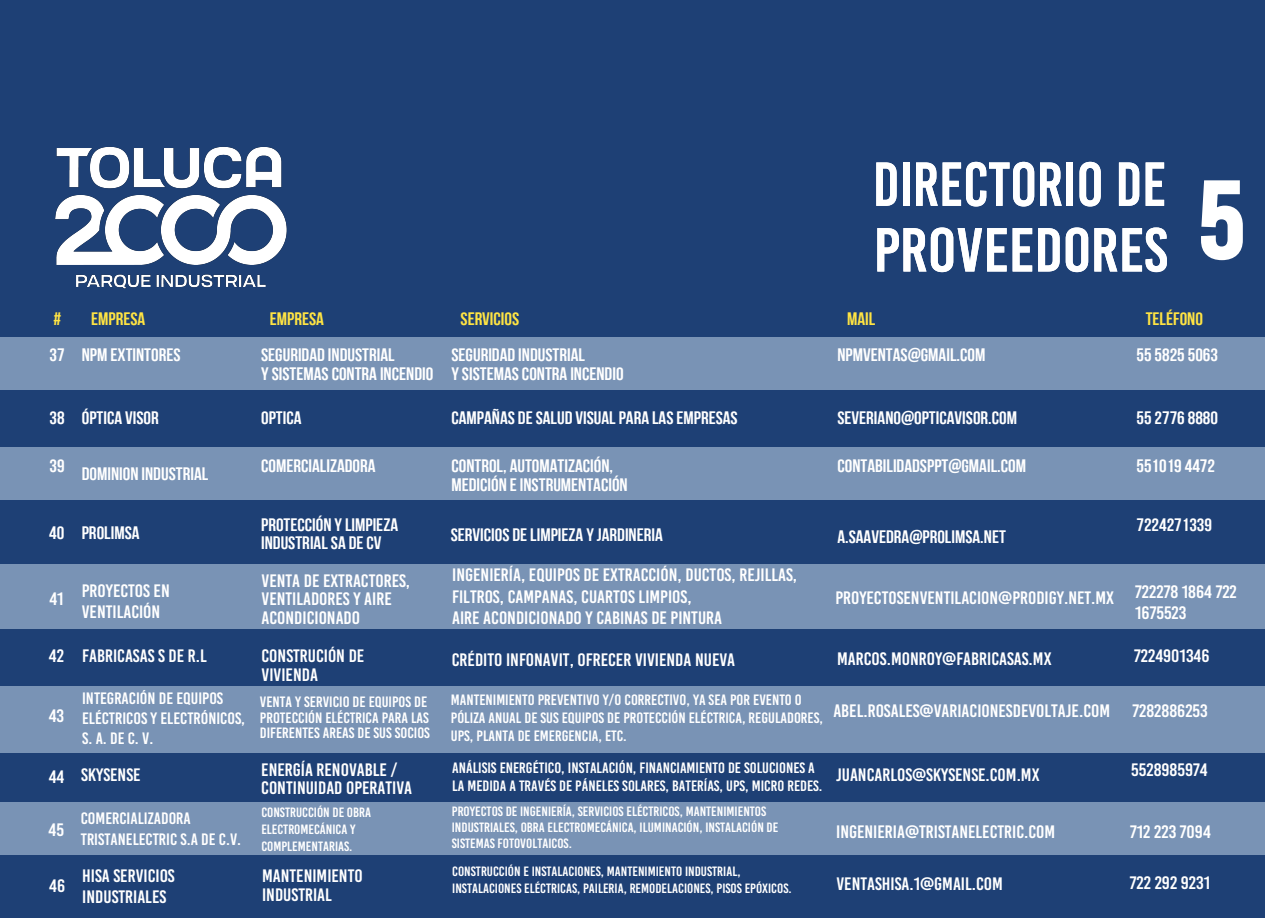
<style>
.page{position:relative;width:1265px;height:918px;background:#fff}
.page>*{position:absolute;margin:0;border:0;box-sizing:border-box;transform-origin:0 0}
.t1{font:61.95px/65.6px "Bebas Kai";color:#fff}
.t2{font:18px/21.6px "Bebas Kai";color:#fff;scale:1.06 1}
.t3{font:18px/18.6px "Bebas Neue";color:#fff;scale:1.06 1}
.t4{font:18px "Bebas Neue";color:#ffe443;scale:1.06 1}
.t5{font:16.5px/19.8px "Bebas Kai";color:#fff;scale:1.06 1}
.t6{font:15px/18px "Bebas Kai";color:#fff;scale:1.06 1}
.t7{font:13.5px/16.2px "Bebas Kai";color:#fff;scale:1.06 1}
</style>
<div class="page">
<div style="left:0;top:0;width:1264px;height:917px;background:#1e4075"></div>
<div style="left:0;top:336px;width:1264px;height:53px;background:#7993b5"></div>
<div style="left:0;top:576px;width:1264px;height:53px;background:#7993b5"></div>
<img style="left:55px;top:147px;width:232px;height:142px">
<div style="left:0;top:447px;width:1264px;height:53px;background:#7993b5"></div>
<div style="left:0;top:686px;width:1264px;height:66px;background:#7993b5"></div>
<div style="left:0;top:564px;width:1264px;height:53px;background:#7993b5"></div>
<div style="left:0;top:801px;width:1264px;height:53px;background:#7993b5"></div>
<h1 class="t1" style="left:872px;top:152px;width:373px">DIRECTORIO DE<br>PROVEEDORES <sup>5</sup></h1>
<p class="t4" style="left:53px;top:308px;width:9px">#</p>
<p class="t4" style="left:91px;top:308px;width:53px">EMPRESA</p>
<p class="t4" style="left:270px;top:308px;width:53px">EMPRESA</p>
<p class="t4" style="left:460px;top:308px;width:57px">SERVICIOS</p>
<p class="t4" style="left:847px;top:308px;width:28px">MAIL</p>
<p class="t4" style="left:1145px;top:308px;width:55px">TELÉFONO</p>
<p class="t3" style="left:49px;top:346px;width:125px">37 NPM EXTINTORES</p>
<p class="t3" style="left:261px;top:346px;width:127px">SEGURIDAD INDUSTRIAL</p>
<p class="t3" style="left:837px;top:346px;width:141px">NPMVENTAS@GMAIL.COM</p>
<p class="t3" style="left:1136px;top:346px;width:78px">55 5825 5063</p>
<p class="t3" style="left:261px;top:364px;width:164px">Y SISTEMAS CONTRA INCENDIO</p>
<p class="t3" style="left:451px;top:346px;width:164px">SEGURIDAD INDUSTRIAL<br>Y SISTEMAS CONTRA INCENDIO</p>
<p class="t3" style="left:49px;top:408px;width:105px">38 ÓPTICA VISOR</p>
<p class="t3" style="left:261px;top:408px;width:40px">OPTICA</p>
<p class="t3" style="left:451px;top:408px;width:271px">CAMPAÑAS DE SALUD VISUAL PARA LAS EMPRESAS</p>
<p class="t3" style="left:837px;top:408px;width:171px">SEVERIANO@OPTICAVISOR.COM</p>
<p class="t3" style="left:1136px;top:408px;width:78px">55 2776 8880</p>
<p class="t3" style="left:49px;top:464px;width:151px">39 DOMINION INDUSTRIAL</p>
<p class="t3" style="left:261px;top:456px;width:109px">COMERCIALIZADORA</p>
<p class="t3" style="left:451px;top:456px;width:168px">CONTROL, AUTOMATIZACIÓN,<br>MEDICIÓN E INSTRUMENTACIÓN</p>
<p class="t3" style="left:837px;top:456px;width:179px">CONTABILIDADSPPT@GMAIL.COM</p>
<p class="t3" style="left:1136px;top:456px;width:76px">551019 4472</p>
<p class="t3" style="left:49px;top:523px;width:87px">40 PROLIMSA</p>
<p class="t3" style="left:261px;top:515px;width:131px">PROTECCIÓN Y LIMPIEZA<br>INDUSTRIAL SA DE CV</p>
<p class="t3" style="left:451px;top:525px;width:202px">SERVICIOS DE LIMPIEZA Y JARDINERIA</p>
<p class="t3" style="left:837px;top:527px;width:160px">A.SAAVEDRA@PROLIMSA.NET</p>
<p class="t3" style="left:1136px;top:515px;width:73px">7224271339</p>
<p class="t2" style="left:49px;top:588px;width:15px">41</p>
<p class="t2" style="left:82px;top:579px;width:84px">PROYECTOS EN<br>VENTILACIÓN</p>
<p class="t2" style="left:261px;top:571px;width:142px;line-height:18.6px">VENTA DE EXTRACTORES,<br>VENTILADORES Y AIRE<br>ACONDICIONADO</p>
<p class="t2" style="left:452px;top:564px;width:327px">INGENIERÍA, EQUIPOS DE EXTRACCIÓN, DUCTOS, REJILLAS,<br>FILTROS, CAMPANAS, CUARTOS LIMPIOS,<br>AIRE ACONDICIONADO Y CABINAS DE PINTURA</p>
<p class="t2" style="left:49px;top:645px;width:150px">42 FABRICASAS S DE R.L</p>
<p class="t2" style="left:261px;top:645px;width:98px">CONSTRUCIÓN DE</p>
<p class="t2" style="left:837px;top:648px;width:204px">MARCOS.MONROY@FABRICASAS.MX</p>
<p class="t2" style="left:1134px;top:645px;width:73px">7224901346</p>
<p class="t2" style="left:261px;top:664px;width:55px">VIVIENDA</p>
<p class="t2" style="left:1135px;top:590px;width:97px;line-height:15px;text-indent:-300px">PROYECTOSENVENTILACION@PRODIGY.NET.MX 722278 1864 722<br>1675523</p>
<p class="t2" style="left:452px;top:648px;width:269px">CRÉDITO INFONAVIT, OFRECER VIVIENDA NUEVA</p>
<p class="t2" style="left:49px;top:704px;width:16px">43</p>
<p class="t5" style="left:82px;top:688px;width:155px">INTEGRACIÓN DE EQUIPOS<br>ELÉCTRICOS Y ELECTRÓNICOS,<br>S. A. DE C. V.</p>
<p class="t6" style="left:260px;top:694px;width:162px;line-height:15.5px">VENTA Y SERVICIO DE EQUIPOS DE<br>PROTECCIÓN ELÉCTRICA PARA LAS<br>DIFERENTES AREAS DE SUS SOCIOS</p>
<p class="t6" style="left:451px;top:691px;width:352px">MANTENIMIENTO PREVENTIVO Y/O CORRECTIVO, YA SEA POR EVENTO O<br>PÓLIZA ANUAL DE SUS EQUIPOS DE PROTECCIÓN ELÉCTRICA, REGULADORES,<br>UPS, PLANTA DE EMERGENCIA, ETC.</p>
<p class="t2" style="left:833px;top:700px;width:355px">ABEL.ROSALES@VARIACIONESDEVOLTAJE.COM 7282886253</p>
<p class="t2" style="left:49px;top:764px;width:88px">44 SKYSENSE</p>
<p class="t2" style="left:261px;top:760px;width:144px;line-height:18.6px">ENERGÍA RENOVABLE /<br>CONTINUIDAD OPERATIVA</p>
<p class="t6" style="left:452px;top:759px;width:351px">ANÁLISIS ENERGÉTICO, INSTALACIÓN, FINANCIAMIENTO DE SOLUCIONES A<br>LA MEDIDA A TRAVÉS DE PÁNELES SOLARES, BATERÍAS, UPS, MICRO REDES.</p>
<p class="t2" style="left:49px;top:818px;width:16px">45</p>
<p class="t2" style="left:836px;top:820px;width:208px">INGENIERIA@TRISTANELECTRIC.COM</p>
<p class="t2" style="left:1130px;top:820px;width:78px">712 223 7094</p>
<p class="t2" style="left:836px;top:764px;width:193px">JUANCARLOS@SKYSENSE.COM.MX</p>
<p class="t2" style="left:1131px;top:759px;width:74px">5528985974</p>
<p class="t7" style="left:452px;top:803px;width:309px">PROYECTOS DE INGENIERÍA, SERVICIOS ELÉCTRICOS, MANTENIMIENTOS<br>INDUSTRIALES, OBRA ELECTROMECÁNICA, ILUMINACIÓN, INSTALACIÓN DE<br>SISTEMAS FOTOVOLTAICOS.</p>
<p class="t5" style="left:81px;top:807px;width:153px;line-height:21px">COMERCIALIZADORA<br>TRISTANELECTRIC S.A DE C.V.</p>
<p class="t7" style="left:261px;top:803px;width:105px;line-height:17.1px">CONSTRUCCIÓN DE OBRA<br>ELECTROMECÁNICA Y<br>COMPLEMENTARIAS.</p>
<p class="t2" style="left:82px;top:864px;width:89px">HISA SERVICIOS<br>INDUSTRIALES</p>
<p class="t2" style="left:262px;top:866px;width:96px;line-height:18.6px">MANTENIMIENTO<br>INDUSTRIAL</p>
<p class="t7" style="left:452px;top:863px;width:322px">CONSTRUCCIÓN E INSTALACIONES, MANTENIMIENTO INDUSTRIAL,<br>INSTALACIONES ELÉCTRICAS, PAILERIA, REMODELACIONES, PISOS EPÓXICOS.</p>
<p class="t2" style="left:49px;top:875px;width:17px">46</p>
<p class="t2" style="left:836px;top:872px;width:159px">VENTASHISA.1@GMAIL.COM</p>
<p class="t2" style="left:1129px;top:872px;width:77px">722 292 9231</p>
</div>
